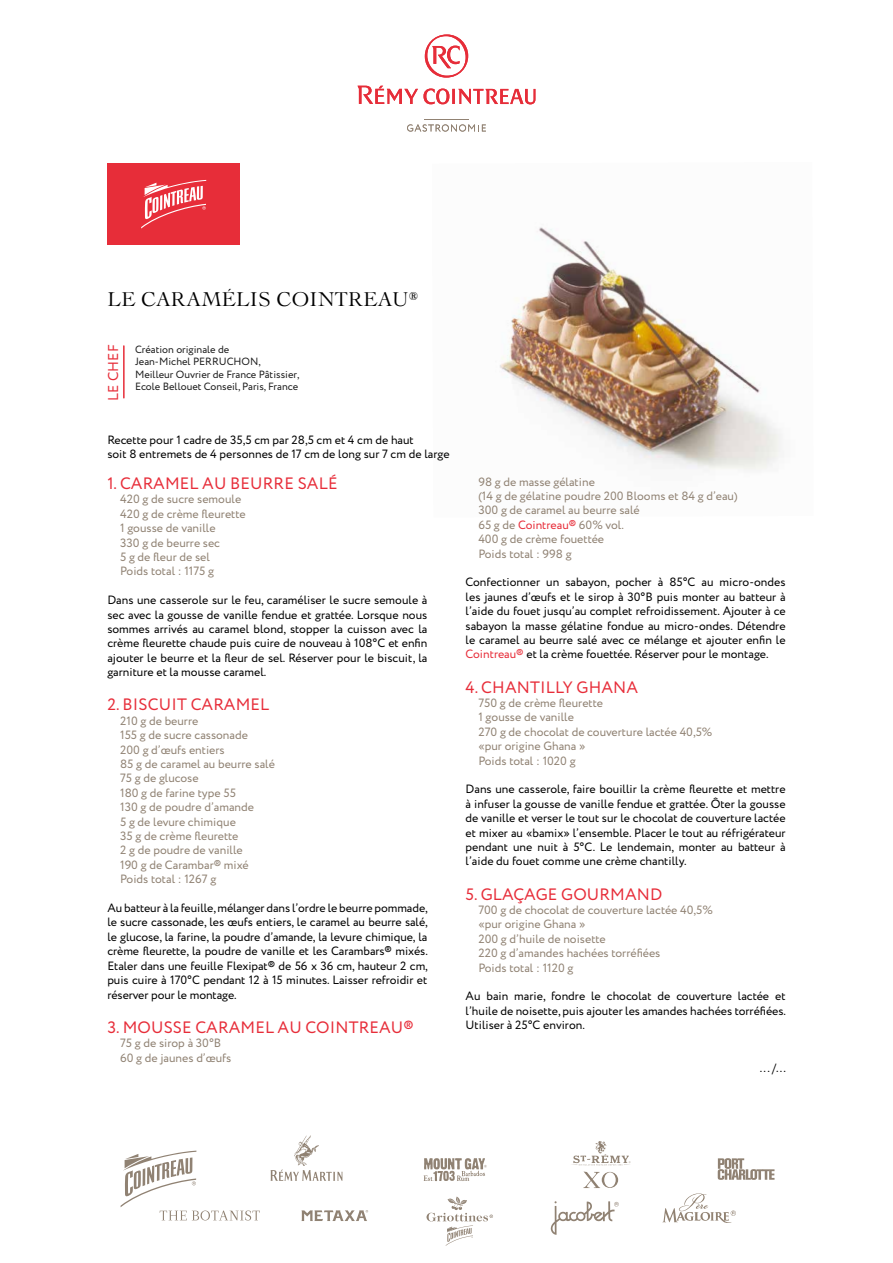
<style>
.page{position:relative;width:893px;height:1263px;background:#fff}
.page>*{position:absolute;margin:0;border:0;box-sizing:border-box;transform-origin:0 0}
.t1{font:19.5px "Le Cochin BQ";letter-spacing:.01em;color:#000}
.t2{font:16.5px "Circe";letter-spacing:.01em;color:#e72d39}
.t3{font:14.25px "Circe";letter-spacing:.01em;color:#e72d39}
.t4{font:12px/14.4px "Circe";color:#000;text-align:justify}
.t5{font:12px/14.4px "Circe";color:#908273}
.t6{font:10.5px/12.6px "Circe";color:#1d1d1d}
.s1{color:#e72d39}
</style>
<div class="page">
<svg style="left:423px;top:1158px;width:64px;height:23px"></svg>
<svg style="left:301px;top:1210px;width:67px;height:11px"></svg>
<svg style="left:426px;top:1196px;width:67px;height:50px"></svg>
<svg style="left:551px;top:1201px;width:68px;height:34px"></svg>
<svg style="left:662px;top:1193px;width:74px;height:30px"></svg>
<svg style="left:718px;top:1158px;width:56px;height:22px"></svg>
<svg style="left:121px;top:1150px;width:139px;height:70px"></svg>
<svg style="left:270px;top:1135px;width:73px;height:46px"></svg>
<svg style="left:572px;top:1141px;width:59px;height:47px"></svg>
<hr style="left:123px;top:346px;width:2px;height:52px;background:#e72d39">
<svg style="left:358px;top:86px;width:177px;height:18px"></svg>
<svg style="left:425px;top:34px;width:43px;height:44px"></svg>
<hr style="left:424px;top:119px;width:45px;height:1px;background:#918273">
<svg style="left:407px;top:124px;width:79px;height:8px"></svg>
<img style="left:500px;top:227px;width:281px;height:243px">
<div style="left:107px;top:164px;width:133px;height:81px;background:#e72d39"></div>
<svg style="left:141px;top:180px;width:65px;height:49px"></svg>
<h1 class="t1" style="left:107px;top:288px;width:312px">LE CARAMÉLIS COINTREAU<sup>®</sup></h1>
<p class="t3" style="left:104px;top:400px;width:58px;rotate:-90deg">LE CHEF</p>
<p class="t6" style="left:135px;top:343px;width:166px">Création originale de<br>Jean-Michel PERRUCHON,<br>Meilleur Ouvrier de France Pâtissier,<br>Ecole Bellouet Conseil, Paris, France</p>
<p class="t4" style="left:107px;top:433px;width:344px">Recette pour 1 cadre de 35,5 cm par 28,5 cm et 4 cm de haut<br>soit 8 entremets de 4 personnes de 17 cm de long sur 7 cm de large</p>
<h2 class="t2" style="left:107px;top:472px;width:232px">1. CARAMEL AU BEURRE SALÉ</h2>
<p class="t5" style="left:120px;top:492px;width:127px">420 g de sucre semoule<br>420 g de crème fleurette<br>1 gousse de vanille<br>330 g de beurre sec<br>5 g de fleur de sel<br>Poids total : 1175 g</p>
<p class="t4" style="left:107px;top:593px;width:322px">Dans une casserole sur le feu, caraméliser le sucre semoule à sec avec la gousse de vanille fendue et grattée. Lorsque nous sommes arrivés au caramel blond, stopper la cuisson avec la crème fleurette chaude puis cuire de nouveau à 108°C et enfin ajouter le beurre et la fleur de sel. Réserver pour le biscuit, la garniture et la mousse caramel.</p>
<h2 class="t2" style="left:107px;top:694px;width:163px">2. BISCUIT CARAMEL</h2>
<p class="t5" style="left:120px;top:714px;width:156px">210 g de beurre<br>155 g de sucre cassonade<br>200 g d’œufs entiers<br>85 g de caramel au beurre salé<br>75 g de glucose<br>180 g de farine type 55<br>130 g de poudre d’amande<br>5 g de levure chimique<br>35 g de crème fleurette<br>2 g de poudre de vanille<br>190 g de Carambar® mixé<br>Poids total : 1267 g</p>
<p class="t4" style="left:107px;top:901px;width:322px">Au batteur à la feuille, mélanger dans l’ordre le beurre pommade, le sucre cassonade, les œufs entiers, le caramel au beurre salé, le glucose, la farine, la poudre d’amande, la levure chimique, la crème fleurette, la poudre de vanille et les Carambars® mixés.<br>Etaler dans une feuille Flexipat® de 56 x 36 cm, hauteur 2 cm, puis cuire à 170°C pendant 12 à 15 minutes. Laisser refroidir et réserver pour le montage.</p>
<h2 class="t2" style="left:107px;top:1016px;width:308px">3. MOUSSE CARAMEL AU COINTREAU®</h2>
<p class="t5" style="left:120px;top:1036px;width:113px">75 g de sirop à 30°B<br>60 g de jaunes d’œufs</p>
<p class="t5" style="left:478px;top:475px;width:261px">98 g de masse gélatine<br>(14 g de gélatine poudre 200 Blooms et 84 g d’eau)<br>300 g de caramel au beurre salé<br>65 g de <span class="s1">Cointreau®</span> 60% vol.<br>400 g de crème fouettée<br>Poids total : 998 g</p>
<p class="t4" style="left:466px;top:575px;width:321px">Confectionner un sabayon, pocher à 85°C au micro-ondes les jaunes d’œufs et le sirop à 30°B puis monter au batteur à l’aide du fouet jusqu’au complet refroidissement. Ajouter à ce sabayon la masse gélatine fondue au micro-ondes. Détendre le caramel au beurre salé avec ce mélange et ajouter enfin le <span class="s1">Cointreau®</span> et la crème fouettée. Réserver pour le montage.</p>
<h2 class="t2" style="left:466px;top:676px;width:174px">4. CHANTILLY GHANA</h2>
<p class="t5" style="left:478px;top:696px;width:236px">750 g de crème fleurette<br>1 gousse de vanille<br>270 g de chocolat de couverture lactée 40,5% «pur origine Ghana »<br>Poids total : 1020 g</p>
<p class="t4" style="left:466px;top:782px;width:321px">Dans une casserole, faire bouillir la crème fleurette et mettre à infuser la gousse de vanille fendue et grattée. Ôter la gousse de vanille et verser le tout sur le chocolat de couverture lactée et mixer au «bamix» l’ensemble. Placer le tout au réfrigérateur pendant une nuit à 5°C. Le lendemain, monter au batteur à l’aide du fouet comme une crème chantilly.</p>
<h2 class="t2" style="left:466px;top:883px;width:198px">5. GLAÇAGE GOURMAND</h2>
<p class="t5" style="left:478px;top:903px;width:236px">700 g de chocolat de couverture lactée 40,5% «pur origine Ghana »<br>200 g d’huile de noisette<br>220 g d’amandes hachées torréfiées<br>Poids total : 1120 g</p>
<p class="t4" style="left:466px;top:989px;width:322px">Au bain marie, fondre le chocolat de couverture lactée et l’huile de noisette, puis ajouter les amandes hachées torréfiées.<br>Utiliser à 25°C environ.</p>
<p class="t4" style="left:760px;top:1061px;width:28px">... /...</p>
</div>
